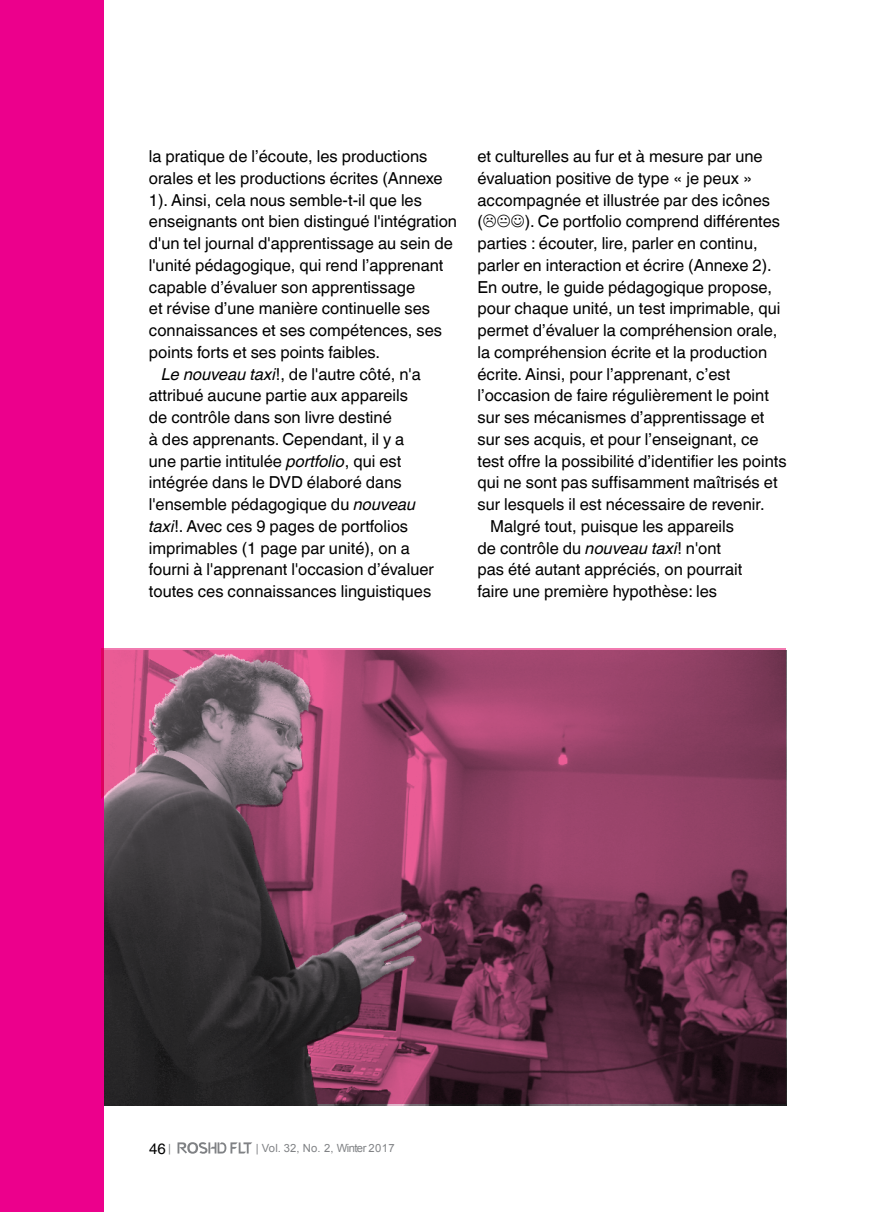
<style>
.page{position:relative;width:872px;height:1212px;background:#fff}
.page>*{position:absolute;margin:0;border:0;box-sizing:border-box;transform-origin:0 0}
.متن_لاتين{font:16.5px/21.8px "Helvetica World";color:#000}
.t1{font:15px "Helvetica World";color:#000}
.t2{font:11.25px "Arial";letter-spacing:-.02em;color:#808285}
.s1{font-style:italic}
</style>
<div class="page">
<div style="left:0;top:0;width:103px;height:1212px;background:#ec008c"></div>
<img style="left:101px;top:649px;width:685px;height:454px">
<svg style="left:177px;top:1142px;width:75px;height:12px"></svg>
<p class="متن_لاتين" style="left:149px;top:145px;width:310px">la pratique de l’écoute, les productions orales et les productions écrites (Annexe 1). Ainsi, cela nous semble-t-il que les enseignants ont bien distingué l'intégration d'un tel journal d'apprentissage au sein de l'unité pédagogique, qui rend l’apprenant capable d’évaluer son apprentissage<br>et révise d’une manière continuelle ses connaissances et ses compétences, ses points forts et ses points faibles.</p>
<p class="متن_لاتين" style="left:149px;top:363px;width:286px;text-indent:13px"><span class="s1">Le nouveau taxi</span>!, de l'autre côté, n'a attribué aucune partie aux appareils<br>de contrôle dans son livre destiné<br>à des apprenants. Cependant, il y a une partie intitulée <span class="s1">portfolio</span>, qui est intégrée dans le DVD élaboré dans l'ensemble pédagogique du <span class="s1">nouveau taxi</span>!. Avec ces 9 pages de portfolios imprimables (1 page par unité), on a fourni à l'apprenant l'occasion d’évaluer toutes ces connaissances linguistiques</p>
<p class="متن_لاتين" style="left:477px;top:145px;width:294px">et culturelles au fur et à mesure par une évaluation positive de type « je peux » accompagnée et illustrée par des icônes (</p>
<p class="متن_لاتين" style="left:477px;top:211px;width:311px;text-indent:47px">). Ce portfolio comprend différentes parties : écouter, lire, parler en continu, parler en interaction et écrire (Annexe 2).<br>En outre, le guide pédagogique propose, pour chaque unité, un test imprimable, qui permet d’évaluer la compréhension orale, la compréhension écrite et la production écrite. Ainsi, pour l’apprenant, c’est l’occasion de faire régulièrement le point sur ses mécanismes d’apprentissage et sur ses acquis, et pour l’enseignant, ce test offre la possibilité d’identifier les points qui ne sont pas suffisamment maîtrisés et sur lesquels il est nécessaire de revenir.</p>
<p class="متن_لاتين" style="left:477px;top:515px;width:266px;text-indent:13px">Malgré tout, puisque les appareils de contrôle du <span class="s1">nouveau taxi</span>! n'ont pas été autant appréciés, on pourrait faire une première hypothèse: les</p>
<p class="t1" style="left:149px;top:1139px;width:18px">46</p>
<p class="t2" style="left:168px;top:1140px;width:4px">|</p>
<p class="t2" style="left:256px;top:1140px;width:141px">| Vol. 32, No. 2, Winter 2017</p>
</div>
